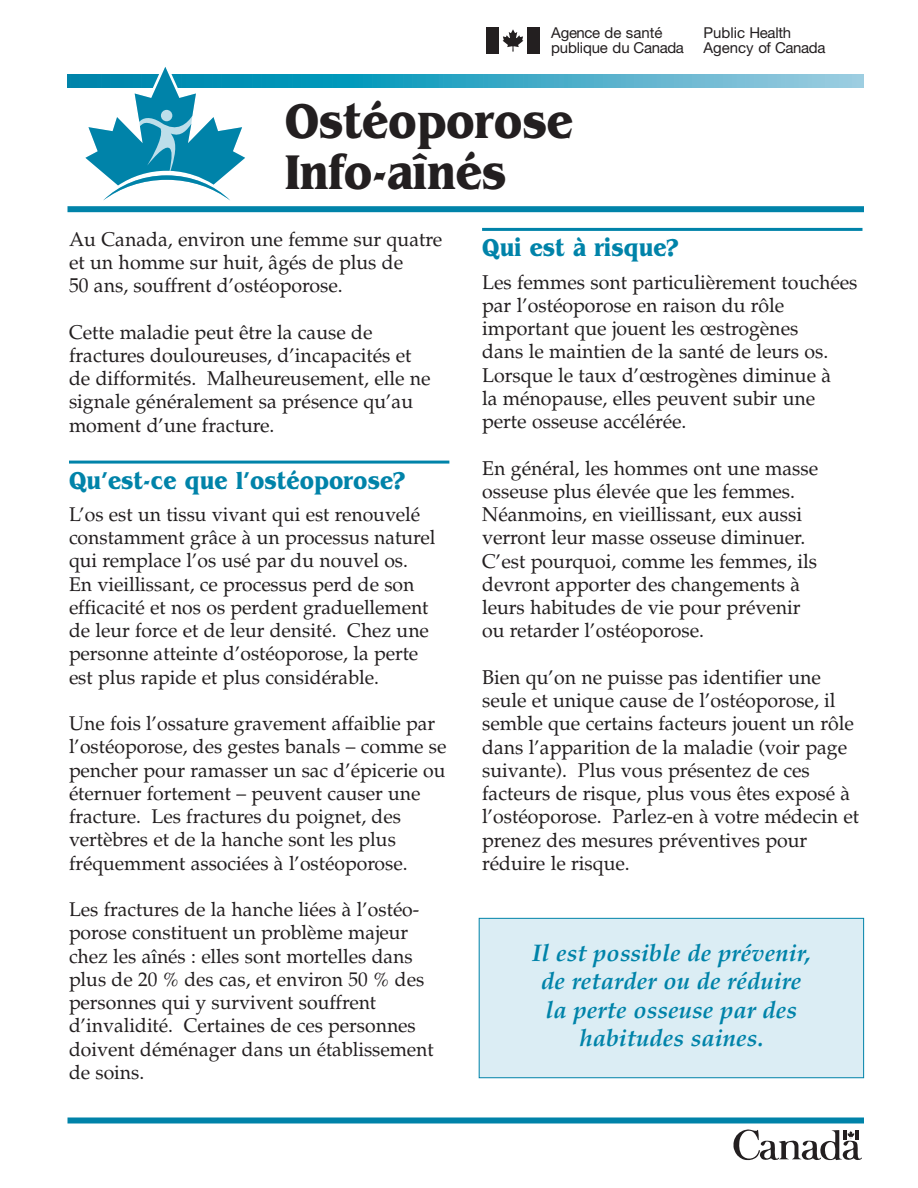
<style>
.page{position:relative;width:918px;height:1188px;background:#fff}
.page>*{position:absolute;margin:0;border:0;box-sizing:border-box;transform-origin:0 0}
.t1{font:700 51px/51px "Benguiat";color:#231f20;scale:.85 1}
.t2{font:700 25.5px "Benguiat";letter-spacing:.005em;color:#0083a9;scale:.85 1}
.t3{font:italic 700 24px/28.5px "Palatino";color:#0083a9;text-align:center}
.t4{font:19.95px/23.2px "Palatino";color:#231f20}
.t5{font:19.8px/23.2px "Palatino";color:#231f20}
.t6{font:15px/15px "Helvetica Neue";letter-spacing:-.01em;color:#231f20}
</style>
<div class="page">
<div style="left:479px;top:918px;width:385px;height:160px;background:#dbedf4"></div>
<div style="left:479px;top:918px;width:385px;height:160px;border:1px solid #0083a9"></div>
<hr style="left:69px;top:461px;width:380px;height:3px;background:#0083a9">
<hr style="left:482px;top:228px;width:380px;height:3px;background:#0083a9">
<div style="left:68px;top:1118px;width:796px;height:6px;background:#0083a9"></div>
<div style="left:486px;top:27px;width:12px;height:27px;background:#231f20"></div>
<svg style="left:503px;top:29px;width:20px;height:23px"></svg>
<div style="left:528px;top:27px;width:12px;height:27px;background:#231f20"></div>
<svg style="left:733px;top:1129px;width:129px;height:32px"></svg>
<div style="left:68px;top:206px;width:796px;height:6px;background:#0083a9"></div>
<svg style="left:68px;top:67px;width:796px;height:134px"></svg>
<p class="t6" style="left:551px;top:26px;width:134px">Agence de santé publique du Canada</p>
<p class="t6" style="left:704px;top:26px;width:124px">Public Health<br>Agency of Canada</p>
<h1 class="t1" style="left:285px;top:95px;width:340px">Ostéoporose<br>Info-aînés</h1>
<p class="t4" style="left:69px;top:227px;width:375px">Au Canada, environ une femme sur quatre et un homme sur huit, âgés de plus de<br>50 ans, souffrent d’ostéoporose.</p>
<p class="t4" style="left:69px;top:320px;width:363px">Cette maladie peut être la cause de fractures douloureuses, d’incapacités et de difformités. Malheureusement, elle ne signale généralement sa présence qu’au moment d’une fracture.</p>
<p class="t2" style="left:69px;top:465px;width:397px">Qu’est-ce que l’ostéoporose?</p>
<p class="t5" style="left:69px;top:503px;width:368px">L’os est un tissu vivant qui est renouvelé constamment grâce à un processus naturel qui remplace l’os usé par du nouvel os.<br>En vieillissant, ce processus perd de son efficacité et nos os perdent graduellement de leur force et de leur densité. Chez une personne atteinte d’ostéoporose, la perte est plus rapide et plus considérable.</p>
<p class="t5" style="left:69px;top:712px;width:379px">Une fois l’ossature gravement affaiblie par l’ostéoporose, des gestes banals – comme se pencher pour ramasser un sac d’épicerie ou éternuer fortement – peuvent causer une fracture. Les fractures du poignet, des vertèbres et de la hanche sont les plus fréquemment associées à l’ostéoporose.</p>
<p class="t5" style="left:69px;top:898px;width:366px">Les fractures de la hanche liées à l’ostéo&shy;porose constituent un problème majeur chez les aînés : elles sont mortelles dans plus de 20 % des cas, et environ 50 % des personnes qui y survivent souffrent d’invalidité. Certaines de ces personnes doivent déménager dans un établissement de soins.</p>
<p class="t2" style="left:482px;top:233px;width:233px">Qui est à risque?</p>
<p class="t4" style="left:482px;top:270px;width:377px">Les femmes sont particulièrement touchées par l’ostéoporose en raison du rôle important que jouent les œstrogènes<br>dans le maintien de la santé de leurs os.<br>Lorsque le taux d’œstrogènes diminue à<br>la ménopause, elles peuvent subir une perte osseuse accélérée.</p>
<p class="t4" style="left:482px;top:456px;width:338px">En général, les hommes ont une masse osseuse plus élevée que les femmes.<br>Néanmoins, en vieillissant, eux aussi verront leur masse osseuse diminuer.<br>C’est pourquoi, comme les femmes, ils devront apporter des changements à leurs habitudes de vie pour prévenir ou retarder l’ostéoporose.</p>
<p class="t4" style="left:482px;top:665px;width:379px">Bien qu’on ne puisse pas identifier une seule et unique cause de l’ostéoporose, il semble que certains facteurs jouent un rôle dans l’apparition de la maladie (voir page suivante). Plus vous présentez de ces facteurs de risque, plus vous êtes exposé à l’ostéoporose. Parlez-en à votre médecin et prenez des mesures préventives pour réduire le risque.</p>
<p class="t3" style="left:532px;top:941px;width:280px">Il est possible de prévenir, de retarder ou de réduire la perte osseuse par des habitudes saines.</p>
</div>
